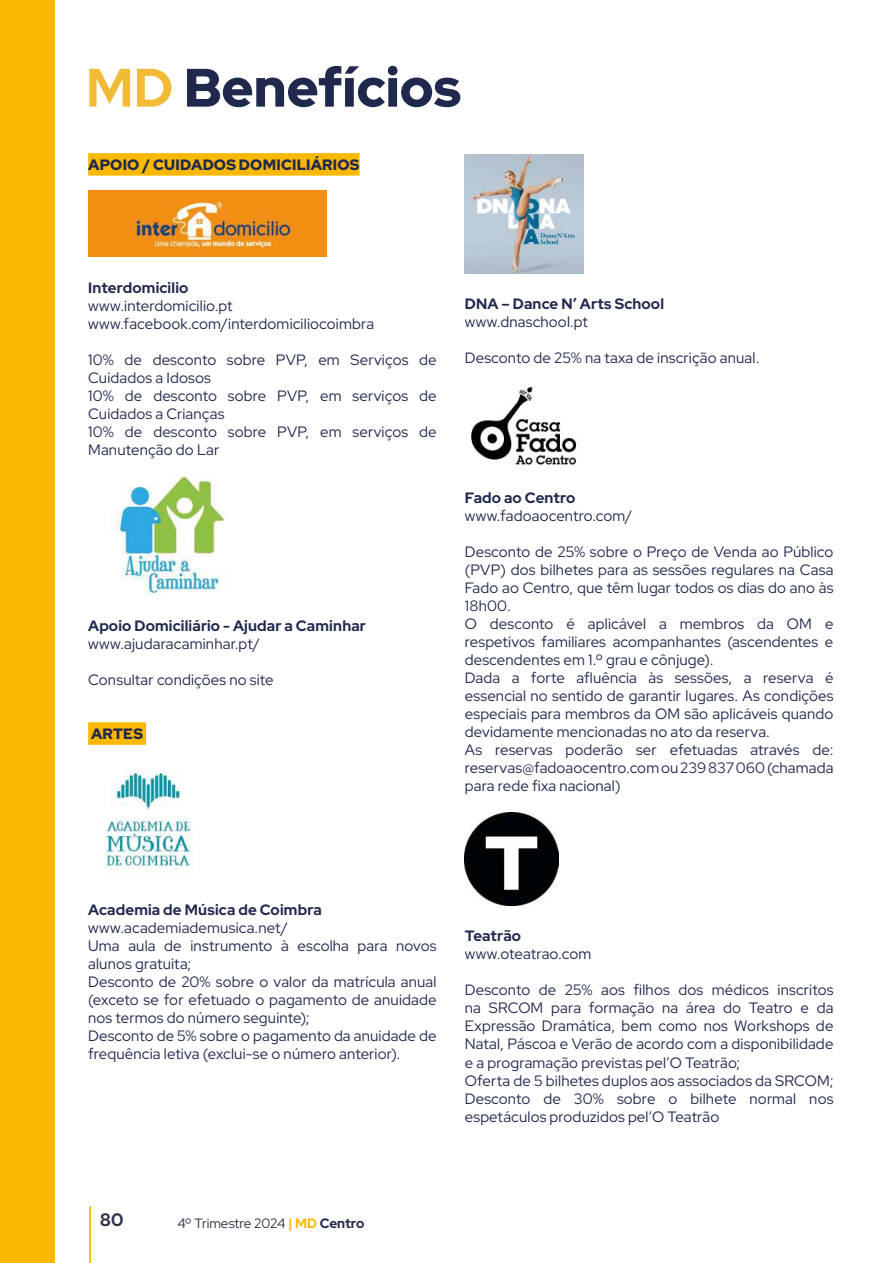
<style>
.page{position:relative;width:893px;height:1263px;background:#fff}
.page>*{position:absolute;margin:0;border:0;box-sizing:border-box;transform-origin:0 0}
.t1{font:900 54px "Red Hat Display";color:#20284d}
.t2{font:700 18px "Red Hat Display";color:#2b3044}
.t3{font:15px/18px "Red Hat Display";letter-spacing:.01em;color:#20284d}
.t4{font:700 15px "Red Hat Display";letter-spacing:.01em;color:#20284d}
.t5{font:900 15px "Red Hat Display";letter-spacing:.015em;color:#20284d}
.t6{font:13.5px "Red Hat Display";letter-spacing:-.005em;color:#2b3044}
.s1{font-weight:700;color:#f1bb36}
.s2{font-weight:700;color:#fbb800}
.s3{font-weight:700;color:#20284d}
</style>
<div class="page">
<hr style="left:89px;top:1206px;width:2px;height:57px;background:#fbb800">
<div style="left:88px;top:153px;width:272px;height:23px;background:#fbb800"></div>
<div style="left:88px;top:722px;width:58px;height:23px;background:#fbb800"></div>
<img style="left:88px;top:191px;width:238px;height:66px">
<img style="left:111px;top:476px;width:115px;height:119px">
<img style="left:99px;top:770px;width:94px;height:100px">
<img style="left:465px;top:154px;width:119px;height:119px">
<img style="left:470px;top:387px;width:107px;height:78px">
<img style="left:465px;top:812px;width:93px;height:93px">
<div style="left:0;top:0;width:54px;height:1263px;background:#fbb800"></div>
<h1 class="t1" style="left:86px;top:52px;width:377px"><span class="s1">MD</span> Benefícios</h1>
<p class="t5" style="left:88px;top:155px;width:273px">APOIO / CUIDADOS DOMICILIÁRIOS</p>
<p class="t4" style="left:88px;top:278px;width:102px">Interdomicilio</p>
<p class="t3" style="left:88px;top:296px;width:288px">www.interdomicilio.pt www.facebook.com/interdomiciliocoimbra</p>
<p class="t3" style="left:88px;top:350px;width:350px">10% de desconto sobre PVP, em Serviços de<br>Cuidados a Idosos<br>10% de desconto sobre PVP, em serviços de<br>Cuidados a Crianças<br>10% de desconto sobre PVP, em serviços de<br>Manutenção do Lar</p>
<p class="t4" style="left:88px;top:616px;width:279px">Apoio Domiciliário - Ajudar a Caminhar</p>
<p class="t3" style="left:88px;top:634px;width:173px">www.ajudaracaminhar.pt/</p>
<p class="t3" style="left:88px;top:670px;width:187px">Consultar condições no site</p>
<p class="t5" style="left:91px;top:724px;width:53px">ARTES</p>
<p class="t4" style="left:465px;top:294px;width:201px">DNA – Dance N’ Arts School</p>
<p class="t3" style="left:465px;top:313px;width:125px">www.dnaschool.pt</p>
<p class="t3" style="left:465px;top:349px;width:296px">Desconto de 25% na taxa de inscrição anual.</p>
<p class="t4" style="left:465px;top:488px;width:112px">Fado ao Centro</p>
<p class="t3" style="left:465px;top:506px;width:169px">www.fadoaocentro.com/</p>
<p class="t3" style="left:465px;top:542px;width:370px">Desconto de 25% sobre o Preço de Venda ao Público (PVP) dos bilhetes para as sessões regulares na Casa Fado ao Centro, que têm lugar todos os dias do ano às 18h00.<br>O desconto é aplicável a membros da OM e respetivos familiares acompanhantes (ascendentes e descendentes em 1.º grau e cônjuge).<br>Dada a forte afluência às sessões, a reserva é essencial no sentido de garantir lugares. As condições especiais para membros da OM são aplicáveis quando devidamente mencionadas no ato da reserva.<br>As reservas poderão ser efetuadas através de: reservas@fadoaocentro.com ou 239 837 060 (chamada para rede fixa nacional)</p>
<p class="t4" style="left:88px;top:899px;width:235px">Academia de Música de Coimbra</p>
<p class="t3" style="left:88px;top:918px;width:350px">www.academiademusica.net/<br>Uma aula de instrumento à escolha para novos alunos gratuita;<br>Desconto de 20% sobre o valor da matrícula anual (exceto se for efetuado o pagamento de anuidade nos termos do número seguinte);<br>Desconto de 5% sobre o pagamento da anuidade de frequência letiva (exclui-se o número anterior).</p>
<p class="t4" style="left:465px;top:926px;width:58px">Teatrão</p>
<p class="t3" style="left:465px;top:945px;width:128px">www.oteatrao.com</p>
<p class="t3" style="left:465px;top:981px;width:370px">Desconto de 25% aos filhos dos médicos inscritos na SRCOM para formação na área do Teatro e da Expressão Dramática, bem como nos Workshops de Natal, Páscoa e Verão de acordo com a disponibilidade e a programação previstas pel’O Teatrão;<br>Oferta de 5 bilhetes duplos aos associados da SRCOM; Desconto de 30% sobre o bilhete normal nos espetáculos produzidos pel’O Teatrão</p>
<p class="t2" style="left:100px;top:1208px;width:25px">80</p>
<p class="t6" style="left:177px;top:1214px;width:188px">4º Trimestre 2024 <span class="s2">| MD</span> <span class="s3">Centro</span></p>
</div>
